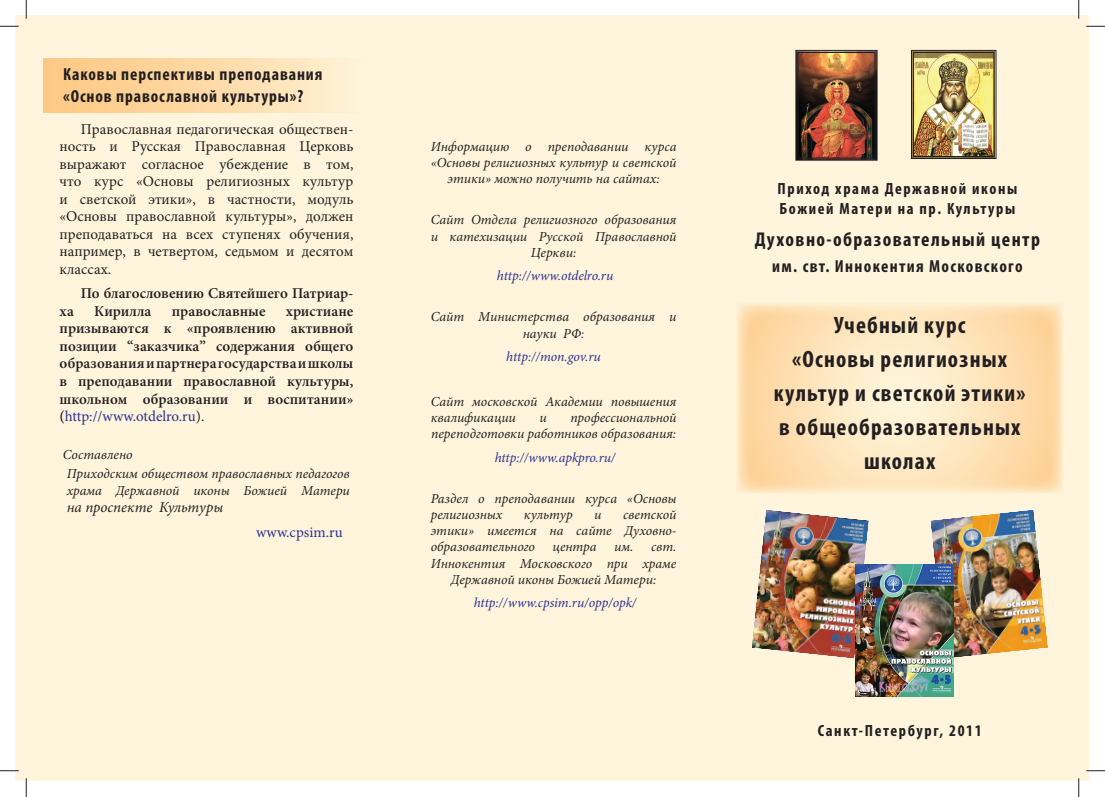
<style>
.page{position:relative;width:1105px;height:797px;background:#fff}
.page>*{position:absolute;margin:0;border:0;box-sizing:border-box;transform-origin:0 0}
.t1{font:700 condensed 23.75px/33.8px "Myriad Pro";letter-spacing:.05em;color:#231f20;text-align:center}
.t2{font:700 condensed 20px "Myriad Pro";letter-spacing:.07em;color:#231f20}
.t3{font:700 condensed 17.5px/22.5px "Myriad Pro";letter-spacing:.05em;color:#231f20}
.t4{font:700 condensed 17.5px "Myriad Pro";letter-spacing:.075em;color:#231f20}
.t5{font:700 condensed 16.25px/20px "Myriad Pro";letter-spacing:.1em;color:#231f20}
.t6{font:15px/17.5px "Minion Pro";color:#231f20;text-align:justify}
.t7{font:600 15px/17.5px "Minion Pro";color:#231f20;text-align:justify}
.t8{font:italic 15px "Minion Pro";color:#231f20}
.t9{font:15px "Minion Pro";letter-spacing:.005em;color:#2e3092}
.t10{font:italic 13.75px/16.2px "Minion Pro";color:#231f20;text-align:center}
.t11{font:italic 13.75px "Minion Pro";letter-spacing:-.005em;color:#2e3092}
.s1{font-weight:400;color:#2e3092}
.s2{font-weight:400}
.s3{color:#2e3092}
</style>
<div class="page">
<div style="left:16px;top:16px;width:1073px;height:765px;background:#fef5dc"></div>
<div style="left:44px;top:58px;width:324px;height:54px;background:linear-gradient(to right,#fdc67e,#fef1d5)"></div>
<img style="left:795px;top:50px;width:82px;height:111px">
<div style="left:798px;top:52px;width:77px;height:106px;border:1px solid #231f20"></div>
<img style="left:911px;top:50px;width:85px;height:109px">
<div style="left:913px;top:52px;width:81px;height:105px;border:1px solid #231f20"></div>
<img style="left:752px;top:510px;width:117px;height:148px">
<img style="left:930px;top:510px;width:118px;height:148px">
<img style="left:855px;top:565px;width:99px;height:131px">
<svg style="left:0;top:25px;width:19px;height:2px"></svg>
<svg style="left:1086px;top:25px;width:19px;height:2px"></svg>
<svg style="left:0;top:770px;width:19px;height:1px"></svg>
<svg style="left:1086px;top:770px;width:19px;height:1px"></svg>
<svg style="left:25px;top:0;width:2px;height:19px"></svg>
<svg style="left:25px;top:778px;width:2px;height:19px"></svg>
<svg style="left:1078px;top:0;width:1px;height:19px"></svg>
<svg style="left:1078px;top:778px;width:1px;height:19px"></svg>
<p class="t3" style="left:63px;top:64px;width:261px">Каковы перспективы преподавания «Основ православной культуры»?</p>
<p class="t6" style="left:60px;top:121px;width:295px;text-indent:21px">Православная педагогическая обществен&shy;ность и Русская Православная Церковь выражают согласное убеждение в том, что курс «Основы религиозных культур и светской этики», в частности, модуль «Основы православной культуры», должен преподаваться на всех ступенях обучения, например, в четвертом, седьмом и десятом классах.</p>
<p class="t7" style="left:81px;top:286px;width:274px">По благословению Святейшего Патриар-</p>
<p class="t7" style="left:60px;top:303px;width:16px">ха</p>
<p class="t7" style="left:94px;top:303px;width:59px">Кирилла</p>
<p class="t7" style="left:172px;top:303px;width:95px">православные</p>
<p class="t7" style="left:60px;top:303px;width:295px;text-indent:226px">христиане призываются к «проявлению активной позиции “заказчика” содержания общего образования и партнера государства и школы в преподавании православной культуры, школьном образовании и воспитании» (<span class="s1">http://www.otdelro.ru</span><span class="s2">).</span></p>
<p class="t10" style="left:63px;top:445px;width:289px;line-height:19.8px;text-align:left">Составлено<br>Приходским обществом православных педагогов</p>
<p class="t10" style="left:67px;top:483px;width:285px">храма Державной иконы Божией Матери</p>
<p class="t8" style="left:67px;top:501px;width:158px">на проспекте Культуры</p>
<p class="t9" style="left:256px;top:526px;width:88px">www.cpsim.ru</p>
<p class="t10" style="left:431px;top:139px;width:247px">Информацию о преподавании курса «Основы религиозных культур и светской этики» можно получить на сайтах:</p>
<p class="t10" style="left:431px;top:213px;width:247px">Сайт Отдела религиозного образования и катехизации Русской Православной<br>Церкви:</p>
<p class="t11" style="left:497px;top:270px;width:118px">http://www.otdelro.ru</p>
<p class="t10" style="left:431px;top:310px;width:247px">Сайт Министерства образования и науки РФ<span class="s3">:</span></p>
<p class="t11" style="left:506px;top:351px;width:96px">http://mon.gov.ru</p>
<p class="t10" style="left:431px;top:394px;width:247px;text-align:left">Сайт московской Академии повышения квалификации</p>
<p class="t10" style="left:431px;top:410px;width:247px;text-align:right">профессиональной<br>переподготовки работников образования:</p>
<p class="t11" style="left:495px;top:451px;width:122px">http://www.apkpro.ru/</p>
<p class="t10" style="left:431px;top:491px;width:247px;text-align:left">Раздел о преподавании курса «Основы религиозных</p>
<p class="t10" style="left:539px;top:410px;width:9px">и</p>
<p class="t10" style="left:431px;top:507px;width:247px;text-align:justify;text-indent:192px">светской этики» имеется на сайте Духовно&shy;образовательного</p>
<p class="t10" style="left:524px;top:507px;width:50px">культур</p>
<p class="t10" style="left:594px;top:507px;width:9px">и</p>
<p class="t10" style="left:553px;top:540px;width:45px">центра</p>
<p class="t10" style="left:614px;top:540px;width:64px">им. свт.</p>
<p class="t10" style="left:431px;top:556px;width:247px">Иннокентия Московского при храме</p>
<p class="t10" style="left:451px;top:572px;width:207px">Державной иконы Божией Матери:</p>
<p class="t11" style="left:474px;top:597px;width:164px">http://www.cpsim.ru/opp/opk/</p>
<p class="t5" style="left:778px;top:180px;width:241px">Приход храма Державной иконы<br>Божией Матери на пр. Культуры</p>
<h2 class="t2" style="left:755px;top:232px;width:287px">Духовно-образовательный центр</h2>
<p class="t4" style="left:772px;top:260px;width:252px">им. свт. Иннокентия Московского</p>
<h1 class="t1" style="left:774px;top:311px;width:253px">Учебный курс<br>«Основы религиозных культур и светской этики» в общеобразовательных школах</h1>
<p class="t5" style="left:818px;top:721px;width:165px">Санкт-Петербург, 2011</p>
</div>
